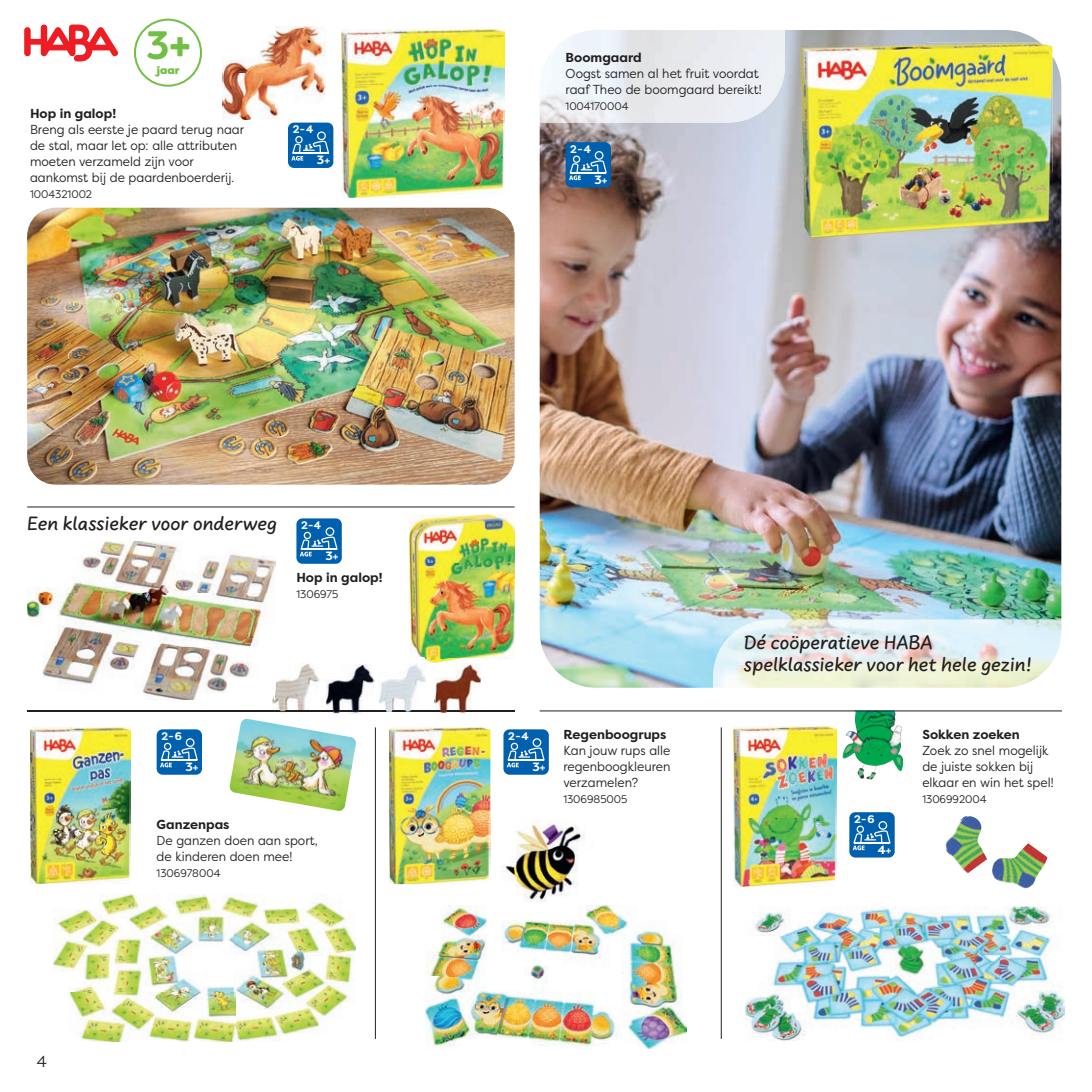
<style>
.page{position:relative;width:1092px;height:1092px;background:#fff}
.page>*{position:absolute;margin:0;border:0;box-sizing:border-box;transform-origin:0 0}
.t1{font:700 39.6px "Filson Soft";color:#71bf44;scale:.94 1}
.t2{font:500 20px/22px "Uberhand Pro";color:#231f20}
.t3{font:16px "Filson Pro";color:#231f20;scale:.94 1}
.t4{font:13px/16px "Filson Pro";color:#231f20;scale:.94 1}
.t5{font:700 13px "Filson Pro";color:#231f20}
.t6{font:700 12px "Filson Pro";color:#fff}
.t7{font:11px "Filson Pro";color:#231f20;scale:.94 1}
.t8{font:700 11px "Filson Pro";color:#fff}
.t9{font:800 10.8px "Filson Soft";color:#71bf44}
.s1{font-size:10px}
</style>
<div class="page">
<img style="left:540px;top:30px;width:521px;height:658px">
<svg style="left:713px;top:620px;width:349px;height:132px"></svg>
<img style="left:713px;top:620px;width:348px;height:68px">
<img style="left:842px;top:711px;width:61px;height:68px">
<img style="left:540px;top:30px;width:245px;height:93px">
<img style="left:27px;top:208px;width:488px;height:277px">
<img style="left:54px;top:895px;width:302px;height:147px">
<img style="left:426px;top:905px;width:260px;height:143px">
<img style="left:745px;top:906px;width:319px;height:134px">
<img style="left:342px;top:30px;width:129px;height:56px">
<img style="left:342px;top:86px;width:163px;height:111px">
<img style="left:471px;top:30px;width:34px;height:93px">
<img style="left:30px;top:727px;width:101px;height:156px">
<img style="left:230px;top:719px;width:126px;height:92px">
<img style="left:800px;top:43px;width:252px;height:194px">
<div style="left:134px;top:19px;width:68px;height:68px;border:2px solid #71bf44;border-radius:50%"></div>
<hr style="left:375px;top:727px;width:1px;height:312px;background:#231f20">
<hr style="left:721px;top:727px;width:1px;height:312px;background:#231f20">
<img style="left:389px;top:727px;width:101px;height:157px">
<img style="left:490px;top:820px;width:94px;height:82px">
<img style="left:486px;top:820px;width:4px;height:64px">
<img style="left:992px;top:843px;width:55px;height:46px">
<img style="left:945px;top:816px;width:42px;height:57px">
<img style="left:410px;top:514px;width:105px;height:145px">
<hr style="left:27px;top:710px;width:488px;height:1px;background:#231f20">
<hr style="left:540px;top:710px;width:522px;height:1px;background:#231f20">
<hr style="left:27px;top:506px;width:488px;height:1px;background:#231f20">
<div style="left:288px;top:123px;width:45px;height:45px;background:#0160ae;border-radius:6px"></div>
<svg style="left:291px;top:131px;width:38px;height:30px"></svg>
<div style="left:566px;top:142px;width:45px;height:46px;background:#0160ae;border-radius:6px"></div>
<svg style="left:569px;top:151px;width:38px;height:29px"></svg>
<div style="left:296px;top:518px;width:46px;height:46px;background:#0160ae;border-radius:6px"></div>
<svg style="left:300px;top:527px;width:38px;height:29px"></svg>
<div style="left:157px;top:729px;width:45px;height:46px;background:#0160ae;border-radius:6px"></div>
<svg style="left:160px;top:738px;width:38px;height:29px"></svg>
<div style="left:503px;top:729px;width:46px;height:46px;background:#0160ae;border-radius:6px"></div>
<svg style="left:507px;top:738px;width:38px;height:29px"></svg>
<div style="left:849px;top:812px;width:46px;height:45px;background:#0160ae;border-radius:6px"></div>
<svg style="left:853px;top:821px;width:37px;height:29px"></svg>
<img style="left:272px;top:663px;width:102px;height:51px">
<img style="left:272px;top:710px;width:102px;height:1px">
<img style="left:325px;top:664px;width:1px;height:49px">
<img style="left:379px;top:664px;width:47px;height:48px">
<img style="left:410px;top:657px;width:70px;height:5px">
<img style="left:379px;top:710px;width:47px;height:1px">
<img style="left:435px;top:662px;width:45px;height:51px">
<img style="left:435px;top:710px;width:45px;height:1px">
<img style="left:426px;top:662px;width:9px;height:50px">
<svg style="left:426px;top:658px;width:9px;height:4px"></svg>
<img style="left:222px;top:26px;width:104px;height:94px">
<img style="left:27px;top:541px;width:248px;height:159px">
<img style="left:272px;top:663px;width:3px;height:37px">
<img style="left:733px;top:727px;width:103px;height:159px">
<svg style="left:24px;top:20px;width:133px;height:65px"></svg>
<h1 class="t1" style="left:146px;top:20px;width:49px">3+</h1>
<p class="t9" style="left:156px;top:63px;width:24px">jaar</p>
<p class="t5" style="left:30px;top:105px;width:88px">Hop in galop!</p>
<p class="t4" style="left:30px;top:121px;width:229px">Breng als eerste je paard terug naar de stal, maar let op: alle attributen moeten verzameld zijn voor aankomst bij de paardenboerderij.</p>
<p class="t7" style="left:30px;top:187px;width:68px">1004321002</p>
<p class="t8" style="left:293px;top:122px;width:22px">2 - 4</p>
<p class="t6" style="left:317px;top:153px;width:15px">3 <span class="s1">+</span></p>
<p class="t5" style="left:566px;top:49px;width:78px">Boomgaard</p>
<p class="t4" style="left:566px;top:65px;width:210px">Oogst samen al het fruit voordat raaf Theo de boomgaard bereikt!</p>
<p class="t7" style="left:566px;top:99px;width:69px">1004170004</p>
<p class="t8" style="left:570px;top:142px;width:22px">2 - 4</p>
<p class="t6" style="left:594px;top:172px;width:15px">3 <span class="s1">+</span></p>
<h2 class="t2" style="left:27px;top:511px;width:251px">Een klassieker voor onderweg</h2>
<p class="t8" style="left:301px;top:518px;width:21px">2-4</p>
<p class="t6" style="left:325px;top:548px;width:15px">3 <span class="s1">+</span></p>
<p class="t5" style="left:296px;top:569px;width:88px">Hop in galop!</p>
<p class="t7" style="left:296px;top:587px;width:46px">1306975</p>
<p class="t8" style="left:161px;top:729px;width:22px">2 - 6</p>
<p class="t6" style="left:186px;top:759px;width:15px">3 <span class="s1">+</span></p>
<p class="t3" style="left:37px;top:1050px;width:12px">4</p>
<p class="t5" style="left:157px;top:816px;width:74px">Ganzenpas</p>
<p class="t4" style="left:157px;top:832px;width:173px">De ganzen doen aan sport, de kinderen doen mee!</p>
<p class="t7" style="left:157px;top:866px;width:70px">1306978004</p>
<p class="t8" style="left:508px;top:729px;width:22px">2 - 4</p>
<p class="t6" style="left:532px;top:759px;width:15px">3 <span class="s1">+</span></p>
<p class="t5" style="left:563px;top:726px;width:105px">Regenboogrups</p>
<p class="t4" style="left:563px;top:742px;width:116px;text-align:justify">Kan jouw rups alle regenboogkleuren verzamelen?</p>
<p class="t7" style="left:563px;top:792px;width:70px">1306985005</p>
<h2 class="t2" style="left:744px;top:630px;width:290px">Dé coöperatieve HABA spelklassieker voor het hele gezin!</h2>
<p class="t8" style="left:854px;top:812px;width:22px">2 - 6</p>
<p class="t6" style="left:878px;top:842px;width:15px">4 <span class="s1">+</span></p>
<p class="t5" style="left:922px;top:726px;width:99px">Sokken zoeken</p>
<p class="t4" style="left:922px;top:742px;width:141px">Zoek zo snel mogelijk de juiste sokken bij elkaar en win het spel!</p>
<p class="t7" style="left:922px;top:792px;width:70px">1306992004</p>
</div>
